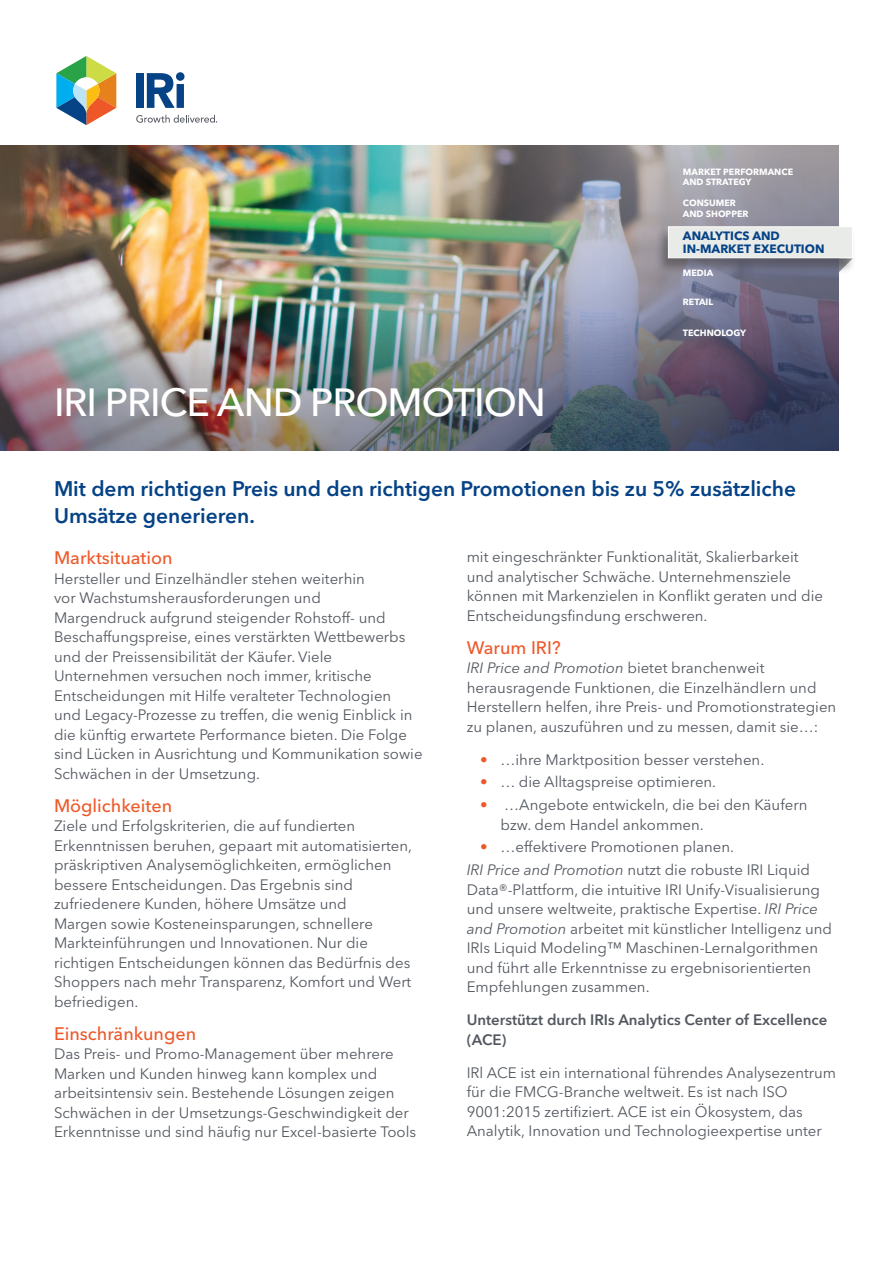
<style>
.page{position:relative;width:893px;height:1263px;background:#fff}
.page>*{position:absolute;margin:0;border:0;box-sizing:border-box;transform-origin:0 0}
.Page1_Main_Header{font:500 39px "Avenir Next LT Pro";letter-spacing:-.025em;color:#fff}
.Main_Title_Subhead{font:600 21px/27px "Avenir Next LT Pro";color:#054286}
.header1{font:500 18px "Avenir Next LT Pro";color:#ee5829}
.Body_Copy{font:15px/19.5px "Avenir Next LT Pro";color:#535860}
.Body_Copy-2{font:600 15px/19.5px "Avenir Next LT Pro";color:#535860}
.t1{font:700 12px "Avenir Next LT Pro";color:#054286}
.t2{font:700 9px/10.5px "Avenir Next LT Pro";color:#fff}
.s1{font-style:italic}
.s2{color:#ee5829}
</style>
<div class="page">
<div style="left:136px;top:73px;width:8px;height:35px;background:#054286"></div>
<svg style="left:147px;top:72px;width:38px;height:36px"></svg>
<svg style="left:56px;top:56px;width:60px;height:69px"></svg>
<svg style="left:136px;top:115px;width:81px;height:8px"></svg>
<img style="left:0;top:145px;width:839px;height:305px">
<div style="left:655px;top:227px;width:201px;height:48px;background:#231f20;opacity:.4"></div>
<div style="left:668px;top:226px;width:185px;height:32px;background:#e9ebe8;border:1px solid #fff"></div>
<p class="t2" style="left:683px;top:167px;width:112px">MARKET PERFORMANCE<br>AND STRATEGY</p>
<p class="t2" style="left:683px;top:198px;width:67px">CONSUMER<br>AND SHOPPER</p>
<p class="t1" style="left:683px;top:228px;width:98px">ANALYTICS AND</p>
<p class="t1" style="left:683px;top:242px;width:143px">IN-MARKET EXECUTION</p>
<p class="t2" style="left:683px;top:268px;width:32px">MEDIA</p>
<p class="t2" style="left:683px;top:296px;width:32px">RETAIL</p>
<p class="Page1_Main_Header" style="left:54px;top:379px;width:493px">IRI PRICE AND PROMOTION</p>
<p class="t2" style="left:683px;top:327px;width:65px">TECHNOLOGY</p>
<p class="Main_Title_Subhead" style="left:54px;top:475px;width:744px">Mit dem richtigen Preis und den richtigen Promotionen bis zu 5% zusätzliche<br>Umsätze generieren.</p>
<p class="header1" style="left:54px;top:547px;width:120px">Marktsituation</p>
<p class="Body_Copy" style="left:54px;top:569px;width:370px">Hersteller und Einzelhändler stehen weiterhin<br>vor Wachstumsherausforderungen und<br>Margendruck aufgrund steigender Rohstoff- und Beschaffungspreise, eines verstärkten Wettbewerbs und der Preissensibilität der Käufer. Viele Unternehmen versuchen noch immer, kritische Entscheidungen mit Hilfe veralteter Technologien<br>und Legacy-Prozesse zu treffen, die wenig Einblick in die künftig erwartete Performance bieten. Die Folge sind Lücken in Ausrichtung und Kommunikation sowie Schwächen in der Umsetzung.</p>
<p class="header1" style="left:54px;top:795px;width:120px">Möglichkeiten</p>
<p class="Body_Copy" style="left:54px;top:816px;width:359px">Ziele und Erfolgskriterien, die auf fundierten Erkenntnissen beruhen, gepaart mit automatisierten, präskriptiven Analysemöglichkeiten, ermöglichen bessere Entscheidungen. Das Ergebnis sind zufriedenere Kunden, höhere Umsätze und<br>Margen sowie Kosteneinsparungen, schnellere Markteinführungen und Innovationen. Nur die richtigen Entscheidungen können das Bedürfnis des Shoppers nach mehr Transparenz, Komfort und Wert befriedigen.</p>
<p class="header1" style="left:54px;top:1023px;width:144px">Einschränkungen</p>
<p class="Body_Copy" style="left:54px;top:1044px;width:364px">Das Preis- und Promo-Management über mehrere Marken und Kunden hinweg kann komplex und arbeitsintensiv sein. Bestehende Lösungen zeigen Schwächen in der Umsetzungs-Geschwindigkeit der Erkenntnisse und sind häufig nur Excel-basierte Tools</p>
<p class="Body_Copy" style="left:467px;top:547px;width:358px">mit eingeschränkter Funktionalität, Skalierbarkeit und analytischer Schwäche. Unternehmensziele können mit Markenzielen in Konflikt geraten und die Entscheidungsfindung erschweren.</p>
<p class="header1" style="left:467px;top:636px;width:96px">Warum IRI?</p>
<p class="Body_Copy" style="left:467px;top:658px;width:371px"><span class="s1">IRI Price and Promotion</span> bietet branchenweit herausragende Funktionen, die Einzelhändlern und Herstellern helfen, ihre Preis- und Promotionstrategien zu planen, auszuführen und zu messen, damit sie…:</p>
<p class="Body_Copy" style="left:480px;top:750px;width:285px"><span class="s2">•</span> …ihre Marktposition besser verstehen.</p>
<p class="Body_Copy" style="left:480px;top:772px;width:237px"><span class="s2">•</span> … die Alltagspreise optimieren.</p>
<p class="Body_Copy" style="left:500px;top:795px;width:308px;text-indent:-20px"><span class="s2">•</span> …Angebote entwickeln, die bei den Käufern bzw. dem Handel ankommen.</p>
<p class="Body_Copy" style="left:480px;top:837px;width:255px"><span class="s2">•</span> …effektivere Promotionen planen.</p>
<p class="Body_Copy" style="left:467px;top:860px;width:367px"><span class="s1">IRI Price and Promotion</span> nutzt die robuste IRI Liquid Data®-Plattform, die intuitive IRI Unify-Visualisierung und unsere weltweite, praktische Expertise. <span class="s1">IRI Price and Promotion</span> arbeitet mit künstlicher Intelligenz und IRIs Liquid Modeling™ Maschinen-Lernalgorithmen und führt alle Erkenntnisse zu ergebnisorientierten Empfehlungen zusammen.</p>
<p class="Body_Copy-2" style="left:467px;top:1010px;width:362px">Unterstützt durch IRIs Analytics Center of Excellence (ACE)</p>
<p class="Body_Copy" style="left:467px;top:1063px;width:371px">IRl ACE ist ein international führendes Analysezentrum für die FMCG-Branche weltweit. Es ist nach ISO 9001:2015 zertifiziert. ACE ist ein Ökosystem, das Analytik, Innovation und Technologieexpertise unter</p>
</div>
